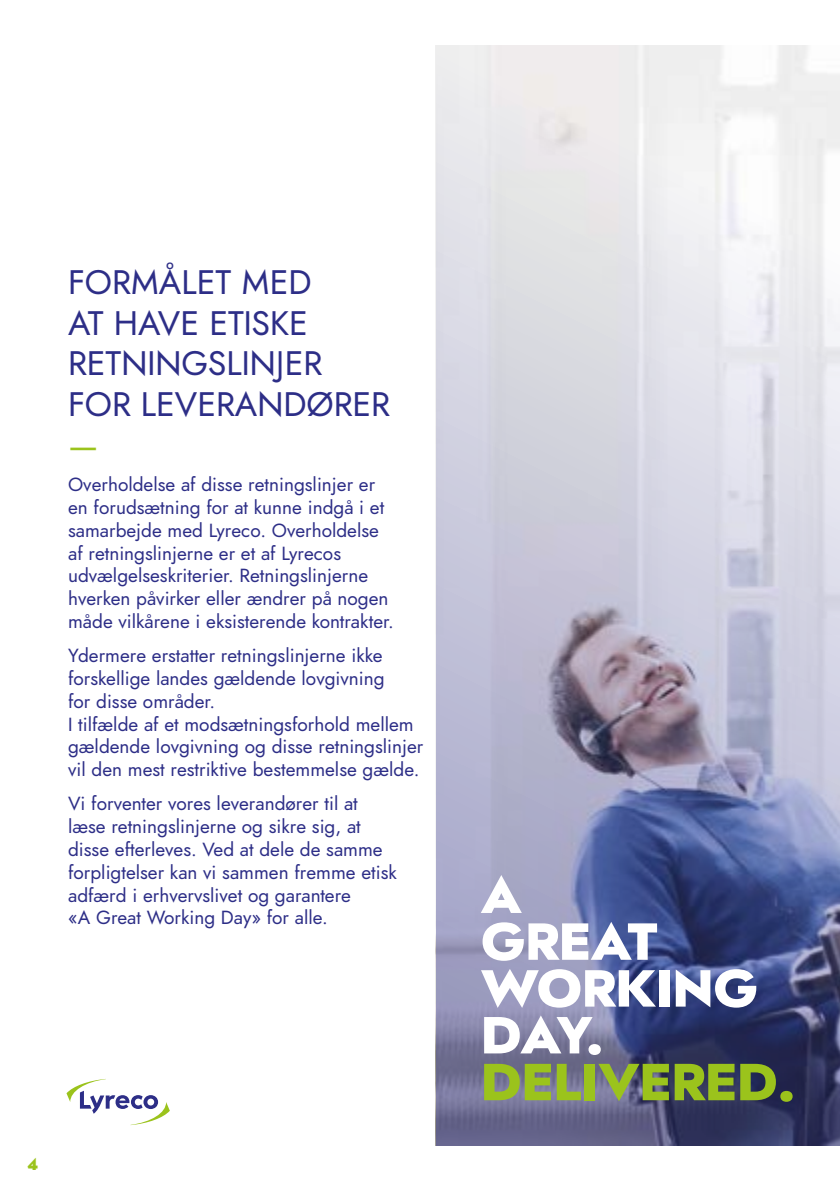
<style>
.page{position:relative;width:840px;height:1191px;background:#fff}
.page>*{position:absolute;margin:0;border:0;box-sizing:border-box;transform-origin:0 0}
.t1{font:900 52px/46.8px "Lyreco Renner V2";color:#fff}
.t2{font:900 52px "Lyreco Renner V2";color:#9bc31c}
.t3{font:34px/40.8px "Lyreco Renner V2";color:#2d2e87}
.t4{font:34px "Lyreco Renner V2";color:#9bc31c}
.t5{font:19px/22.8px "Lyreco Renner V2";color:#2d2e87}
.t6{font:900 16px "Lyreco Renner V2";color:#9bc31c}
</style>
<div class="page">
<svg style="left:435px;top:45px;width:404px;height:1100px;background:#afb1c6"></svg>
<svg style="left:66px;top:1078px;width:104px;height:47px"></svg>
<h2 class="t3" style="left:68px;top:262px;width:323px">FORMÅLET MED<br>AT HAVE ETISKE<br>RETNINGSLINJER<br>FOR LEVERANDØRER</h2>
<h2 class="t4" style="left:68px;top:422px;width:32px">—</h2>
<p class="t5" style="left:68px;top:473px;width:327px">Overholdelse af disse retningslinjer er en forudsætning for at kunne indgå i et samarbejde med Lyreco. Overholdelse af retningslinjerne er et af Lyrecos udvælgelseskriterier. Retningslinjerne hverken påvirker eller ændrer på nogen måde vilkårene i eksisterende kontrakter.</p>
<p class="t5" style="left:68px;top:644px;width:356px">Ydermere erstatter retningslinjerne ikke forskellige landes gældende lovgivning<br>for disse områder.<br>I tilfælde af et modsætningsforhold mellem gældende lovgivning og disse retningslinjer vil den mest restriktive bestemmelse gælde.</p>
<p class="t5" style="left:68px;top:792px;width:330px">Vi forventer vores leverandører til at læse retningslinjerne og sikre sig, at disse efterleves. Ved at dele de samme forpligtelser kan vi sammen fremme etisk adfærd i erhvervslivet og garantere<br>«A Great Working Day» for alle.</p>
<p class="t6" style="left:27px;top:1152px;width:13px">4</p>
<h1 class="t1" style="left:480px;top:871px;width:278px">A<br>GREAT<br>WORKING<br>DAY.</h1>
<h1 class="t2" style="left:480px;top:1045px;width:315px">DELIVERED.</h1>
</div>
